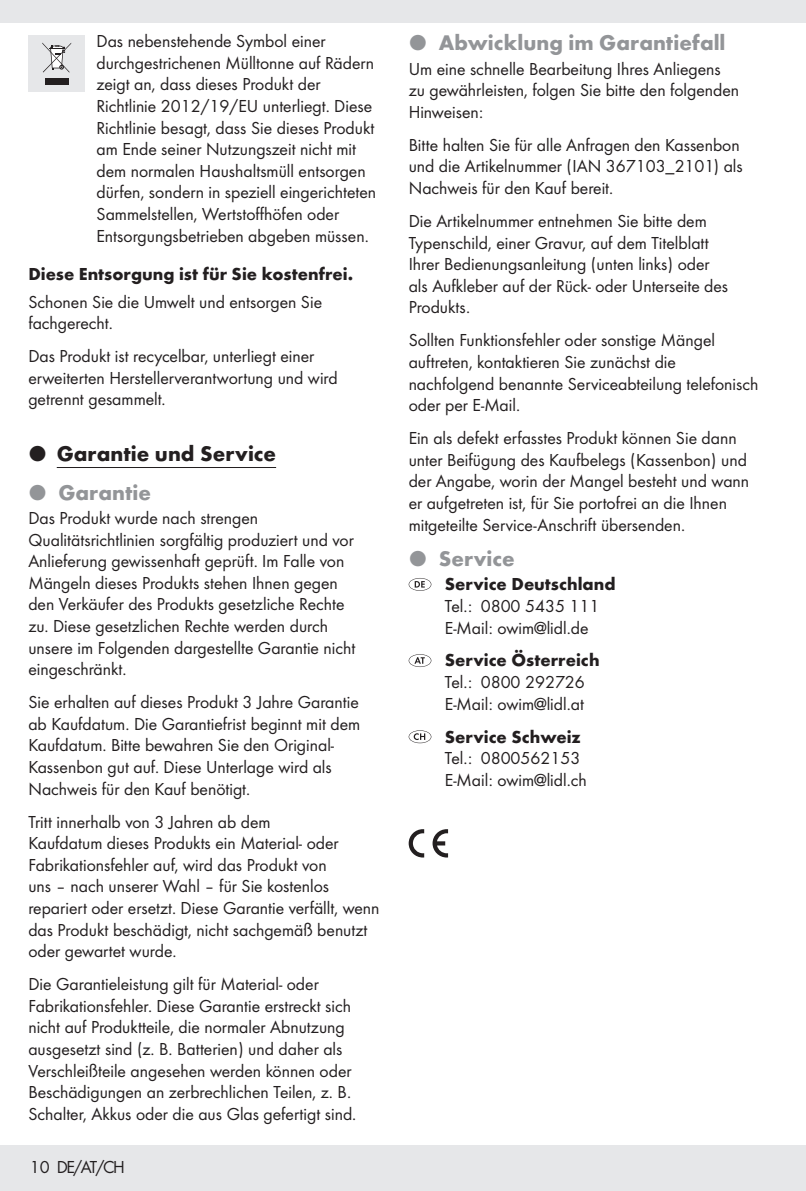
<style>
.page{position:relative;width:806px;height:1191px;background:#fff}
.page>*{position:absolute;margin:0;border:0;box-sizing:border-box;transform-origin:0 0}
.t1{font:700 22px "Futura";color:#939598}
.t2{font:700 22px/38.2px "Futura";color:#231f20}
.t3{font:18px/21.6px "Futura Boo";color:#231f20}
.t4{font:700 18px "Futura";color:#231f20}
.s1{font-family:"European Pi Three";font-weight:400}
.s2{font-family:"European Pi Three";font-weight:400;color:#939598}
.s3{color:#939598}
</style>
<div class="page">
<div style="left:0;top:0;width:805px;height:23px;background:#e6e7e9"></div>
<div style="left:0;top:1145px;width:805px;height:46px;background:#e6e7e9"></div>
<hr style="left:57px;top:467px;width:219px;height:1px;background:#231f20">
<div style="left:28px;top:35px;width:57px;height:57px;background:#e6e7e9"></div>
<div style="left:45px;top:78px;width:24px;height:6px;background:#231f20"></div>
<svg style="left:42px;top:43px;width:29px;height:29px"></svg>
<svg style="left:408px;top:578px;width:23px;height:13px"></svg>
<svg style="left:408px;top:654px;width:23px;height:13px"></svg>
<svg style="left:408px;top:730px;width:23px;height:13px"></svg>
<svg style="left:408px;top:829px;width:16px;height:28px"></svg>
<svg style="left:432px;top:829px;width:16px;height:28px"></svg>
<p class="t3" style="left:96px;top:29px;width:281px">Das nebenstehende Symbol einer durchgestrichenen Mülltonne auf Rädern zeigt an, dass dieses Produkt der Richtlinie 2012/19/EU unterliegt. Diese Richtlinie besagt, dass Sie dieses Produkt am Ende seiner Nutzungszeit nicht mit dem normalen Haushaltsmüll entsorgen dürfen, sondern in speziell eingerichteten Sammelstellen, Wertstoffhöfen oder Entsorgungsbetrieben abgeben müssen.</p>
<p class="t4" style="left:28px;top:261px;width:326px">Diese Entsorgung ist für Sie kostenfrei.</p>
<p class="t3" style="left:28px;top:290px;width:295px">Schonen Sie die Umwelt und entsorgen Sie fachgerecht.</p>
<p class="t3" style="left:28px;top:344px;width:311px">Das Produkt ist recycelbar, unterliegt einer erweiterten Herstellerverantwortung und wird getrennt gesammelt.</p>
<p class="t2" style="left:28px;top:433px;width:249px"><span class="s1">P</span> Garantie und Service<br><span class="s2">P</span> <span class="s3">Garantie</span></p>
<p class="t3" style="left:28px;top:506px;width:328px">Das Produkt wurde nach strengen Qualitätsrichtlinien sorgfältig produziert und vor Anlieferung gewissenhaft geprüft. Im Falle von Mängeln dieses Produkts stehen Ihnen gegen den Verkäufer des Produkts gesetzliche Rechte zu. Diese gesetzlichen Rechte werden durch unsere im Folgenden dargestellte Garantie nicht eingeschränkt.</p>
<p class="t3" style="left:28px;top:690px;width:333px">Sie erhalten auf dieses Produkt 3 Jahre Garantie ab Kaufdatum. Die Garantiefrist beginnt mit dem Kaufdatum. Bitte bewahren Sie den Original-Kassenbon gut auf. Diese Unterlage wird als Nachweis für den Kauf benötigt.</p>
<p class="t3" style="left:28px;top:810px;width:352px">Tritt innerhalb von 3 Jahren ab dem<br>Kaufdatum dieses Produkts ein Material- oder Fabrikationsfehler auf, wird das Produkt von<br>uns – nach unserer Wahl – für Sie kostenlos repariert oder ersetzt. Diese Garantie verfällt, wenn das Produkt beschädigt, nicht sachgemäß benutzt oder gewartet wurde.</p>
<p class="t3" style="left:28px;top:972px;width:329px">Die Garantieleistung gilt für Material- oder Fabrikationsfehler. Diese Garantie erstreckt sich nicht auf Produktteile, die normaler Abnutzung ausgesetzt sind (z. B. Batterien) und daher als Verschleißteile angesehen werden können oder Beschädigungen an zerbrechlichen Teilen, z. B.<br>Schalter, Akkus oder die aus Glas gefertigt sind.</p>
<p class="t3" style="left:30px;top:1155px;width:96px">10 DE/AT/CH</p>
<p class="t1" style="left:408px;top:27px;width:318px"><span class="s1">P</span> Abwicklung im Garantiefall</p>
<p class="t3" style="left:408px;top:57px;width:332px">Um eine schnelle Bearbeitung Ihres Anliegens zu gewährleisten, folgen Sie bitte den folgenden<br>Hinweisen:</p>
<p class="t3" style="left:408px;top:133px;width:335px">Bitte halten Sie für alle Anfragen den Kassenbon und die Artikelnummer (IAN 367103_2101) als<br>Nachweis für den Kauf bereit.</p>
<p class="t3" style="left:408px;top:209px;width:321px">Die Artikelnummer entnehmen Sie bitte dem Typenschild, einer Gravur, auf dem Titelblatt Ihrer Bedienungsanleitung (unten links) oder als Aufkleber auf der Rück- oder Unterseite des Produkts.</p>
<p class="t3" style="left:408px;top:328px;width:351px">Sollten Funktionsfehler oder sonstige Mängel auftreten, kontaktieren Sie zunächst die nachfolgend benannte Serviceabteilung telefonisch oder per E-Mail.</p>
<p class="t3" style="left:408px;top:426px;width:342px">Ein als defekt erfasstes Produkt können Sie dann unter Beifügung des Kaufbelegs (Kassenbon) und der Angabe, worin der Mangel besteht und wann er aufgetreten ist, für Sie portofrei an die Ihnen mitgeteilte Service-Anschrift übersenden.</p>
<p class="t1" style="left:408px;top:542px;width:107px"><span class="s1">P</span> Service</p>
<p class="t4" style="left:444px;top:571px;width:172px">Service Deutschland</p>
<p class="t3" style="left:444px;top:594px;width:156px">Tel.: 0800 5435 111<br>E-Mail: owim@lidl.de</p>
<p class="t4" style="left:444px;top:647px;width:156px">Service Österreich</p>
<p class="t3" style="left:444px;top:670px;width:142px">Tel.: 0800 292726<br>E-Mail: owim@lidl.at</p>
<p class="t4" style="left:444px;top:723px;width:138px">Service Schweiz</p>
<p class="t3" style="left:444px;top:746px;width:143px">Tel.: 0800562153<br>E-Mail: owim@lidl.ch</p>
</div>
